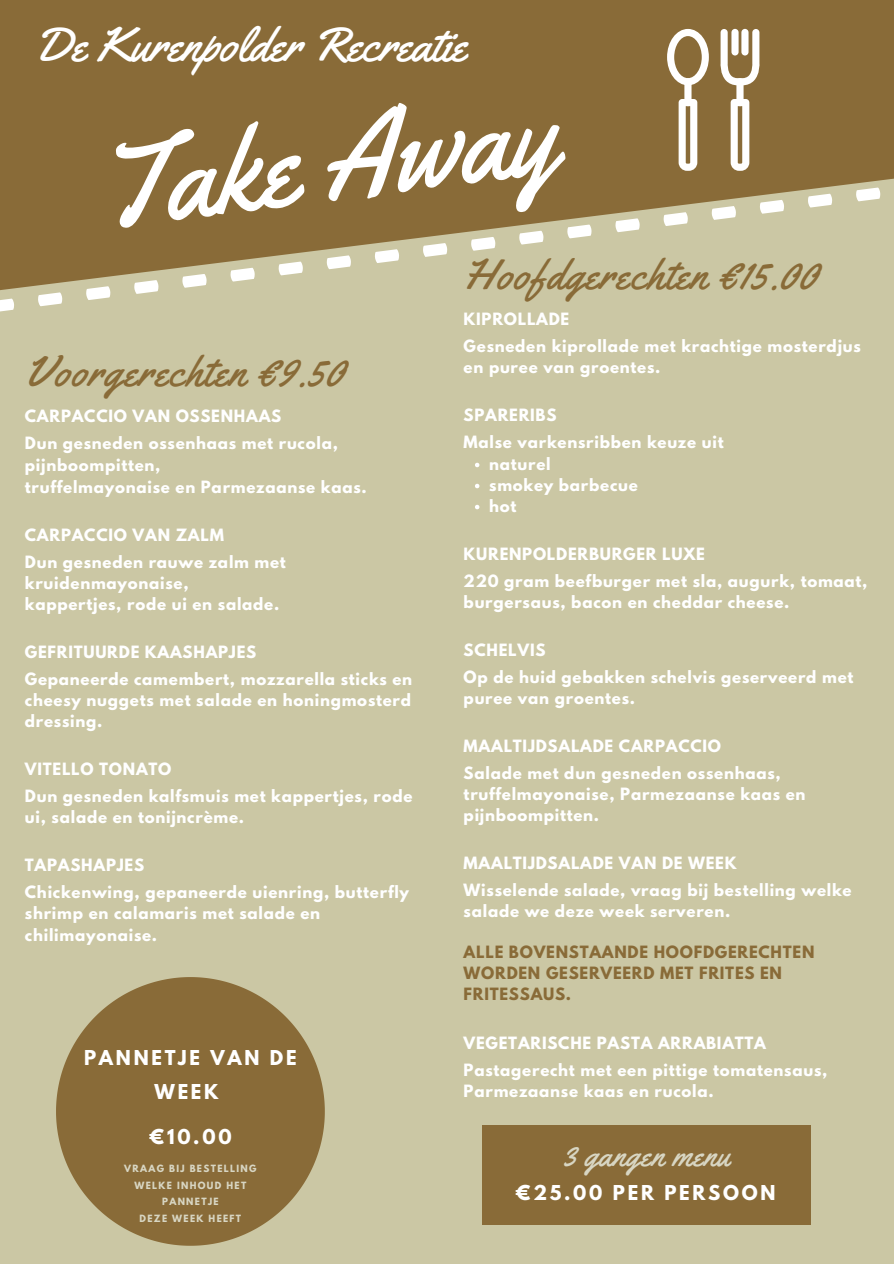
<style>
.page{position:relative;width:894px;height:1264px;background:#fff}
.page>*{position:absolute;margin:0;border:0;box-sizing:border-box;transform-origin:0 0}
.t1{font:121.2px "Yellowtail";color:#fff}
.t2{font:48px "Yellowtail";color:#fff}
.t3{font:42.45px "Yellowtail";letter-spacing:.03em;color:#896b38}
.t4{font:31.8px "Yellowtail";letter-spacing:.03em;color:#d8d6c3}
.t5{font:700 18.15px/33.9px "League Spartan";letter-spacing:.15em;color:#fff;text-align:center}
.t6{font:700 15px/27px "League Spartan";letter-spacing:.05em;color:#fff}
.t7{font:700 15px/21px "League Spartan";letter-spacing:.05em;color:#896b38}
.t8{font:700 8.85px/16.6px "League Spartan";letter-spacing:.15em;color:#d8d6c3;text-align:center}
</style>
<div class="page">
<div style="left:0;top:0;width:893px;height:1263px;background:#cbc7a4"></div>
<svg style="left:0;top:0;width:893px;height:290px;fill:#896b38"></svg>
<svg style="left:229px;top:261px;width:27px;height:27px"></svg>
<svg style="left:277px;top:255px;width:27px;height:27px"></svg>
<svg style="left:181px;top:267px;width:27px;height:23px"></svg>
<svg style="left:373px;top:242px;width:27px;height:27px"></svg>
<svg style="left:0;top:298px;width:14px;height:14px"></svg>
<svg style="left:421px;top:236px;width:27px;height:27px"></svg>
<svg style="left:37px;top:285px;width:27px;height:22px"></svg>
<svg style="left:85px;top:279px;width:27px;height:21px"></svg>
<svg style="left:133px;top:273px;width:27px;height:21px"></svg>
<svg style="left:325px;top:248px;width:27px;height:28px"></svg>
<svg style="left:710px;top:199px;width:27px;height:27px"></svg>
<svg style="left:758px;top:193px;width:27px;height:27px"></svg>
<svg style="left:806px;top:187px;width:27px;height:27px"></svg>
<svg style="left:854px;top:184px;width:27px;height:24px"></svg>
<svg style="left:662px;top:205px;width:27px;height:27px"></svg>
<svg style="left:517px;top:224px;width:27px;height:27px"></svg>
<svg style="left:565px;top:218px;width:27px;height:27px"></svg>
<svg style="left:469px;top:230px;width:27px;height:27px"></svg>
<svg style="left:614px;top:211px;width:27px;height:28px"></svg>
<svg style="left:719px;top:29px;width:40px;height:56px"></svg>
<div style="left:731px;top:29px;width:7px;height:26px;background:#fff;border-radius:4px"></div>
<div style="left:741px;top:29px;width:7px;height:26px;background:#fff;border-radius:4px"></div>
<svg style="left:730px;top:99px;width:19px;height:72px"></svg>
<div style="left:736px;top:78px;width:7px;height:28px;background:#fff;border-radius:4px"></div>
<svg style="left:678px;top:99px;width:19px;height:72px"></svg>
<div style="left:684px;top:78px;width:7px;height:28px;background:#fff;border-radius:4px"></div>
<svg style="left:667px;top:29px;width:41px;height:56px"></svg>
<div style="left:481px;top:1125px;width:329px;height:99px;background:#896b38"></div>
<svg style="left:475px;top:463px;width:4px;height:4px"></svg>
<svg style="left:475px;top:484px;width:4px;height:4px"></svg>
<svg style="left:475px;top:505px;width:4px;height:4px"></svg>
<svg style="left:56px;top:977px;width:269px;height:268px;fill:#896b38"></svg>
<h2 class="t2" style="left:34px;top:15px;width:434px">De Kurenpolder Recreatie</h2>
<h1 class="t1" style="left:86px;top:111px;width:463px;rotate:-7deg">Take Away</h1>
<h3 class="t3" style="left:25px;top:345px;width:320px">Voorgerechten €9.50</h3>
<p class="t6" style="left:25px;top:403px;width:314px;line-height:27.8px">CARPACCIO VAN OSSENHAAS<br>Dun gesneden ossenhaas met rucola,</p>
<p class="t6" style="left:25px;top:456px;width:343px;line-height:21.8px">pijnboompitten,<br>truffelmayonaise en Parmezaanse kaas.</p>
<p class="t6" style="left:25px;top:523px;width:262px">CARPACCIO VAN ZALM<br>Dun gesneden rauwe zalm met</p>
<p class="t6" style="left:25px;top:574px;width:256px;line-height:21px">kruidenmayonaise, kappertjes, rode ui en salade.</p>
<p class="t6" style="left:25px;top:640px;width:388px">GEFRITUURDE KAASHAPJES<br>Gepaneerde camembert, mozzarella sticks en</p>
<p class="t6" style="left:25px;top:691px;width:387px;line-height:21px">cheesy nuggets met salade en honingmosterd dressing.</p>
<p class="t6" style="left:25px;top:757px;width:389px">VITELLO TONATO<br>Dun gesneden kalfsmuis met kappertjes, rode</p>
<p class="t6" style="left:25px;top:805px;width:220px">ui, salade en tonijncrème.</p>
<p class="t6" style="left:25px;top:853px;width:385px">TAPASHAPJES<br>Chickenwing, gepaneerde uienring, butterfly</p>
<p class="t6" style="left:25px;top:904px;width:297px;line-height:21px">shrimp en calamaris met salade en chilimayonaise.</p>
<p class="t5" style="left:84px;top:1042px;width:214px">PANNETJE VAN DE<br>WEEK</p>
<p class="t5" style="left:149px;top:1121px;width:84px">€10.00</p>
<p class="t8" style="left:124px;top:1161px;width:134px">VRAAG BIJ BESTELLING<br>WELKE INHOUD HET<br>PANNETJE<br>DEZE WEEK HEEFT</p>
<h3 class="t3" style="left:463px;top:248px;width:355px">Hoofdgerechten €15.00</h3>
<p class="t6" style="left:463px;top:308px;width:398px">KIPROLLADE<br>Gesneden kiprollade met krachtige mosterdjus</p>
<p class="t6" style="left:463px;top:356px;width:198px">en puree van groentes.</p>
<p class="t6" style="left:463px;top:404px;width:261px">SPARERIBS<br>Malse varkensribben keuze uit</p>
<p class="t6" style="left:489px;top:455px;width:150px;line-height:21px">naturel<br>smokey barbecue hot</p>
<p class="t6" style="left:463px;top:542px;width:405px">KURENPOLDERBURGER LUXE<br>220 gram beefburger met sla, augurk, tomaat,</p>
<p class="t6" style="left:463px;top:590px;width:327px">burgersaus, bacon en cheddar cheese.</p>
<p class="t6" style="left:463px;top:638px;width:391px">SCHELVIS<br>Op de huid gebakken schelvis geserveerd met</p>
<p class="t6" style="left:463px;top:686px;width:173px">puree van groentes.</p>
<p class="t6" style="left:463px;top:734px;width:318px">MAALTIJDSALADE CARPACCIO<br>Salade met dun gesneden ossenhaas,</p>
<p class="t6" style="left:463px;top:785px;width:343px;line-height:21px">truffelmayonaise, Parmezaanse kaas en pijnboompitten.</p>
<p class="t6" style="left:463px;top:851px;width:389px">MAALTIJDSALADE VAN DE WEEK<br>Wisselende salade, vraag bij bestelling welke</p>
<p class="t6" style="left:463px;top:899px;width:268px">salade we deze week serveren.</p>
<p class="t7" style="left:463px;top:943px;width:352px">ALLE BOVENSTAANDE HOOFDGERECHTEN<br>WORDEN GESERVEERD MET FRITES EN<br>FRITESSAUS.</p>
<p class="t6" style="left:463px;top:1030px;width:365px">VEGETARISCHE PASTA ARRABIATTA<br>Pastagerecht met een pittige tomatensaus,</p>
<p class="t6" style="left:463px;top:1078px;width:251px">Parmezaanse kaas en rucola.</p>
<h3 class="t4" style="left:563px;top:1135px;width:168px">3 gangen menu</h3>
<p class="t5" style="left:515px;top:1177px;width:261px">€25.00 PER PERSOON</p>
</div>
